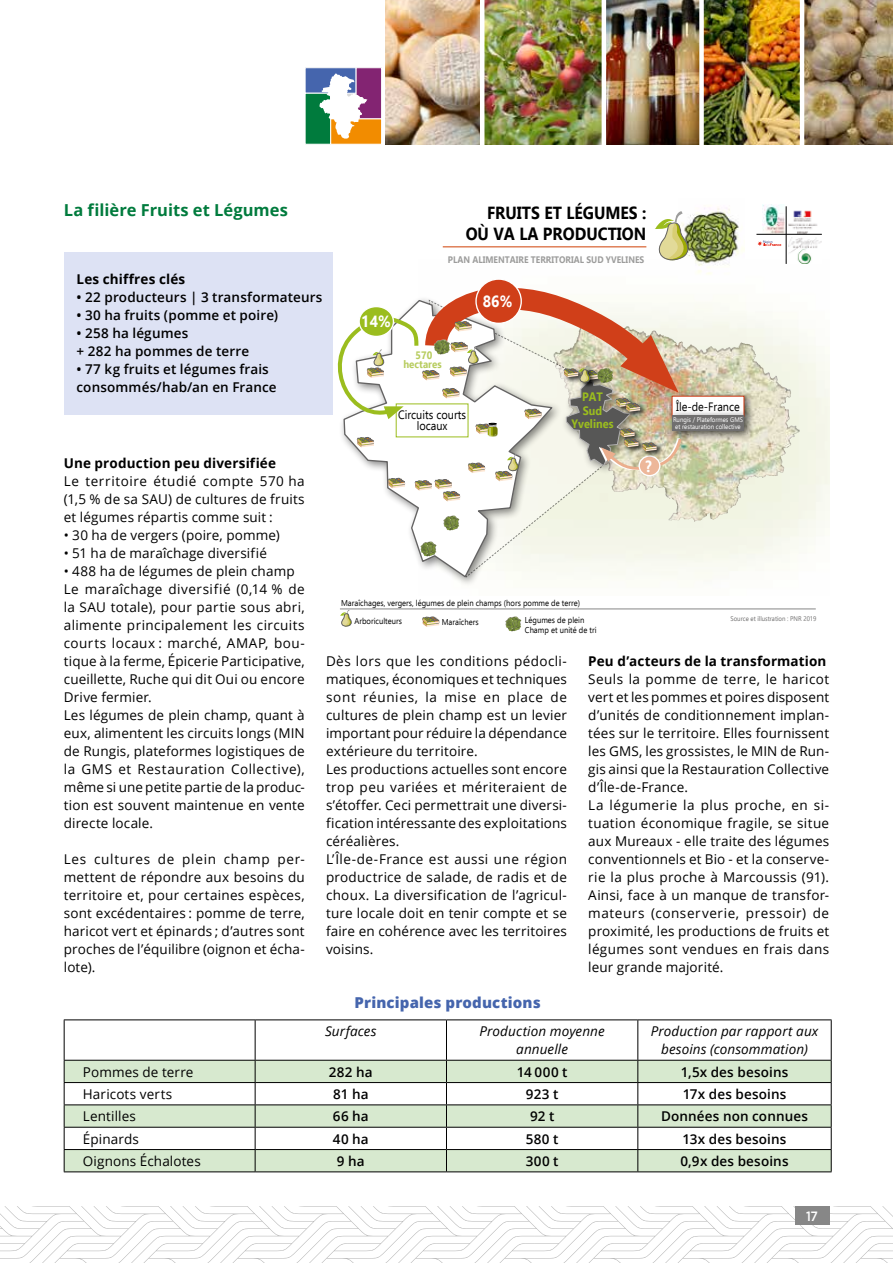
<style>
.page{position:relative;width:893px;height:1263px;background:#fff}
.page>*{position:absolute;margin:0;border:0;box-sizing:border-box;transform-origin:0 0}
.t1{font:700 17.55px/21px "Ebrima";color:#000;text-align:right;scale:.9 1}
.t2{font:700 16.5px "Open Sans";color:#007b3d}
.t3{font:700 16.2px "Ebrima";color:#fff;scale:.9 1}
.t4{font:800 15px "Open Sans";letter-spacing:.01em;color:#4565ad}
.t5{font:13.5px/18px "Open Sans";letter-spacing:.015em;color:#000}
.t6{font:600 13.5px/18px "Open Sans";letter-spacing:.01em;color:#000}
.t7{font:italic 13.5px/18px "Open Sans";letter-spacing:.01em;color:#000;text-align:center}
.t8{font:700 13.5px "Open Sans";letter-spacing:.01em;color:#000}
.t9{font:500 13.5px "Gotham HTF";color:#fff;scale:.9 1}
.t10{font:12.15px/10.8px "Ebrima";color:#000;text-align:center;scale:.9 1}
.t11{font:700 12.15px/13.5px "Ebrima";color:#9bbd1e;text-align:center;scale:.9 1}
.t12{font:700 10.8px/9.4px "Ebrima";color:#b7cc5e;text-align:center;scale:.9 1}
.t13{font:700 9.45px "Ebrima";color:#9d9d9c;scale:.9 1}
.t14{font:8.55px/9.8px "Ebrima";color:#000;scale:.9 1}
.t15{font:6.75px/6.8px "Ebrima";color:#fff;text-align:center;scale:.9 1}
.t16{font:6.75px "Ebrima";color:#706f6f;scale:.9 1}
</style>
<div class="page">
<svg style="left:0;top:1206px;width:893px;height:57px"></svg>
<img style="left:606px;top:0;width:93px;height:144px">
<img style="left:804px;top:0;width:89px;height:144px">
<img style="left:386px;top:0;width:94px;height:144px">
<img style="left:704px;top:0;width:96px;height:144px">
<img style="left:484px;top:0;width:118px;height:144px">
<div style="left:795px;top:1206px;width:34px;height:18px;background:#878787"></div>
<div style="left:305px;top:68px;width:51px;height:25px;background:#4565ad"></div>
<div style="left:330px;top:118px;width:52px;height:26px;background:#f28c00;border:1px solid #fff"></div>
<div style="left:356px;top:68px;width:26px;height:51px;background:#832472;border:1px solid #fff"></div>
<div style="left:305px;top:93px;width:26px;height:51px;background:#007b3d"></div>
<svg style="left:319px;top:73px;width:48px;height:66px"></svg>
<img style="left:608px;top:260px;width:221px;height:320px">
<hr style="left:340px;top:609px;width:476px;height:1px;background:#878787">
<svg style="left:340px;top:610px;width:12px;height:17px"></svg>
<img style="left:678px;top:208px;width:67px;height:75px">
<svg style="left:654px;top:211px;width:38px;height:53px"></svg>
<hr style="left:443px;top:246px;width:203px;height:1px;background:#dc7246">
<div style="left:666px;top:390px;width:89px;height:37px;background:#000;opacity:.75"></div>
<div style="left:672px;top:396px;width:72px;height:20px;background:#fff"></div>
<div style="left:666px;top:410px;width:89px;height:32px;background:#000;opacity:.75"></div>
<div style="left:672px;top:416px;width:72px;height:15px;background:#706f6f"></div>
<svg style="left:422px;top:617px;width:18px;height:10px"></svg>
<img style="left:788px;top:238px;width:34px;height:26px">
<img style="left:787px;top:210px;width:32px;height:24px">
<img style="left:762px;top:205px;width:23px;height:28px">
<svg style="left:758px;top:241px;width:23px;height:5px"></svg>
<hr style="left:756px;top:234px;width:66px;height:1px;background:#000">
<hr style="left:786px;top:206px;width:1px;height:58px;background:#000">
<svg style="left:326px;top:273px;width:358px;height:303px"></svg>
<img style="left:443px;top:515px;width:16px;height:15px">
<img style="left:434px;top:339px;width:16px;height:15px">
<img style="left:597px;top:368px;width:16px;height:15px">
<img style="left:505px;top:616px;width:16px;height:15px">
<img style="left:420px;top:541px;width:17px;height:15px">
<hr style="left:64px;top:1019px;width:191px;height:1px;background:#000">
<hr style="left:255px;top:1019px;width:191px;height:1px;background:#000">
<hr style="left:446px;top:1019px;width:192px;height:1px;background:#000">
<hr style="left:638px;top:1019px;width:194px;height:1px;background:#000">
<hr style="left:64px;top:1171px;width:191px;height:1px;background:#000">
<hr style="left:255px;top:1171px;width:191px;height:1px;background:#000">
<hr style="left:446px;top:1171px;width:192px;height:1px;background:#000">
<svg style="left:64px;top:1020px;width:768px;height:151px"></svg>
<hr style="left:638px;top:1171px;width:194px;height:1px;background:#000">
<div style="left:64px;top:252px;width:268px;height:162px;background:#dde2f4"></div>
<p class="t2" style="left:64px;top:198px;width:226px">La filière Fruits et Légumes</p>
<p class="t8" style="left:77px;top:270px;width:110px">Les chiffres clés</p>
<p class="t6" style="left:77px;top:288px;width:247px">• 22 producteurs | 3 transformateurs</p>
<p class="t6" style="left:77px;top:306px;width:203px">• 30 ha fruits (pomme et poire)</p>
<p class="t6" style="left:77px;top:324px;width:174px">• 258 ha légumes<br>+ 282 ha pommes de terre</p>
<p class="t6" style="left:77px;top:360px;width:202px">• 77 kg fruits et légumes frais consommés/hab/an en France</p>
<p class="t1" style="left:466px;top:202px;width:202px">FRUITS ET LÉGUMES :<br>OÙ VA LA PRODUCTION</p>
<p class="t13" style="left:448px;top:253px;width:220px">PLAN ALIMENTAIRE TERRITORIAL SUD YVELINES</p>
<p class="t3" style="left:361px;top:310px;width:34px">14%</p>
<p class="t12" style="left:403px;top:350px;width:44px">570<br>HECTARES</p>
<p class="t10" style="left:398px;top:409px;width:77px">Circuits courts locaux</p>
<p class="t3" style="left:483px;top:289px;width:34px">86%</p>
<p class="t11" style="left:571px;top:390px;width:48px">PAT<br>SUD<br>YVELINES</p>
<p class="t10" style="left:676px;top:401px;width:72px">île-de-France</p>
<p class="t15" style="left:673px;top:416px;width:79px">Rungis / Plateformes GMS et restauration collective</p>
<p class="t8" style="left:64px;top:454px;width:214px">Une production peu diversifiée</p>
<p class="t5" style="left:64px;top:472px;width:242px;text-align:justify">Le territoire étudié compte 570 ha (1,5 % de sa SAU) de cultures de fruits et légumes répartis comme suit :</p>
<p class="t5" style="left:64px;top:526px;width:218px">• 30 ha de vergers (poire, pomme)</p>
<p class="t5" style="left:64px;top:544px;width:205px">• 51 ha de maraîchage diversifié</p>
<p class="t5" style="left:64px;top:562px;width:242px">• 488 ha de légumes de plein champ Le maraîchage diversifié (0,14 % de la SAU totale), pour partie sous abri, alimente principalement les circuits courts locaux : marché, AMAP, bou&shy;tique à la ferme, Épicerie Participative, cueillette, Ruche qui dit Oui ou encore Drive fermier.<br>Les légumes de plein champ, quant à eux, alimentent les circuits longs (MIN de Rungis, plateformes logistiques de la GMS et Restauration Collective), même si une petite partie de la produc&shy;tion est souvent maintenue en vente directe locale.</p>
<p class="t5" style="left:64px;top:850px;width:242px;text-align:justify">Les cultures de plein champ per&shy;mettent de répondre aux besoins du territoire et, pour certaines espèces, sont excédentaires : pomme de terre, haricot vert et épinards ; d’autres sont proches de l’équilibre (oignon et écha&shy;lote).</p>
<p class="t3" style="left:645px;top:454px;width:9px">?</p>
<p class="t14" style="left:341px;top:597px;width:267px">Maraîchages, vergers, légumes de plein champs (hors pomme de terre)</p>
<p class="t14" style="left:354px;top:616px;width:54px">Arboriculteurs</p>
<p class="t14" style="left:442px;top:617px;width:43px">Maraîchers</p>
<p class="t14" style="left:525px;top:615px;width:81px">Légumes de plein<br>Champ et unité de tri</p>
<p class="t16" style="left:730px;top:613px;width:97px">Source et illustration : PNR 2019</p>
<p class="t5" style="left:326px;top:652px;width:242px">Dès lors que les conditions pédocli&shy;matiques, économiques et techniques sont réunies, la mise en place de cultures de plein champ est un levier important pour réduire la dépendance extérieure du territoire.<br>Les productions actuelles sont encore trop peu variées et mériteraient de s’étoffer. Ceci permettrait une diversi&shy;fication intéressante des exploitations céréalières.<br>L’Île-de-France est aussi une région productrice de salade, de radis et de choux. La diversification de l’agricul&shy;ture locale doit en tenir compte et se faire en cohérence avec les territoires voisins.</p>
<p class="t8" style="left:588px;top:651px;width:240px">Peu d’acteurs de la transformation</p>
<p class="t5" style="left:588px;top:670px;width:242px">Seuls la pomme de terre, le haricot vert et les pommes et poires disposent d’unités de conditionnement implan&shy;tées sur le territoire. Elles fournissent les GMS, les grossistes, le MIN de Run&shy;gis ainsi que la Restauration Collective d’Île-de-France.<br>La légumerie la plus proche, en si&shy;tuation économique fragile, se situe aux Mureaux - elle traite des légumes conventionnels et Bio - et la conserve&shy;rie la plus proche à Marcoussis (91).<br>Ainsi, face à un manque de transfor&shy;mateurs (conserverie, pressoir) de proximité, les productions de fruits et légumes sont vendues en frais dans leur grande majorité.</p>
<p class="t4" style="left:355px;top:991px;width:188px">Principales productions</p>
<p class="t7" style="left:325px;top:1022px;width:53px">Surfaces</p>
<p class="t7" style="left:479px;top:1022px;width:127px">Production moyenne annuelle</p>
<p class="t7" style="left:651px;top:1022px;width:169px">Production par rapport aux besoins (consommation)</p>
<p class="t5" style="left:83px;top:1062px;width:112px">Pommes de terre</p>
<p class="t6" style="left:329px;top:1062px;width:45px">282 ha</p>
<p class="t6" style="left:517px;top:1062px;width:52px">14 000 t</p>
<p class="t6" style="left:681px;top:1062px;width:109px">1,5x des besoins</p>
<p class="t5" style="left:83px;top:1085px;width:91px">Haricots verts</p>
<p class="t6" style="left:333px;top:1085px;width:37px">81 ha</p>
<p class="t6" style="left:526px;top:1085px;width:34px">923 t</p>
<p class="t6" style="left:683px;top:1085px;width:105px">17x des besoins</p>
<p class="t5" style="left:83px;top:1107px;width:55px">Lentilles</p>
<p class="t6" style="left:333px;top:1107px;width:37px">66 ha</p>
<p class="t6" style="left:530px;top:1107px;width:26px">92 t</p>
<p class="t6" style="left:661px;top:1107px;width:149px">Données non connues</p>
<p class="t5" style="left:83px;top:1129px;width:57px">Épinards</p>
<p class="t6" style="left:333px;top:1129px;width:37px">40 ha</p>
<p class="t6" style="left:526px;top:1129px;width:34px">580 t</p>
<p class="t6" style="left:683px;top:1129px;width:105px">13x des besoins</p>
<p class="t5" style="left:83px;top:1151px;width:119px">Oignons Échalotes</p>
<p class="t6" style="left:337px;top:1152px;width:29px">9 ha</p>
<p class="t6" style="left:526px;top:1152px;width:34px">300 t</p>
<p class="t6" style="left:680px;top:1152px;width:110px">0,9x des besoins</p>
<p class="t9" style="left:806px;top:1208px;width:15px">17</p>
</div>
